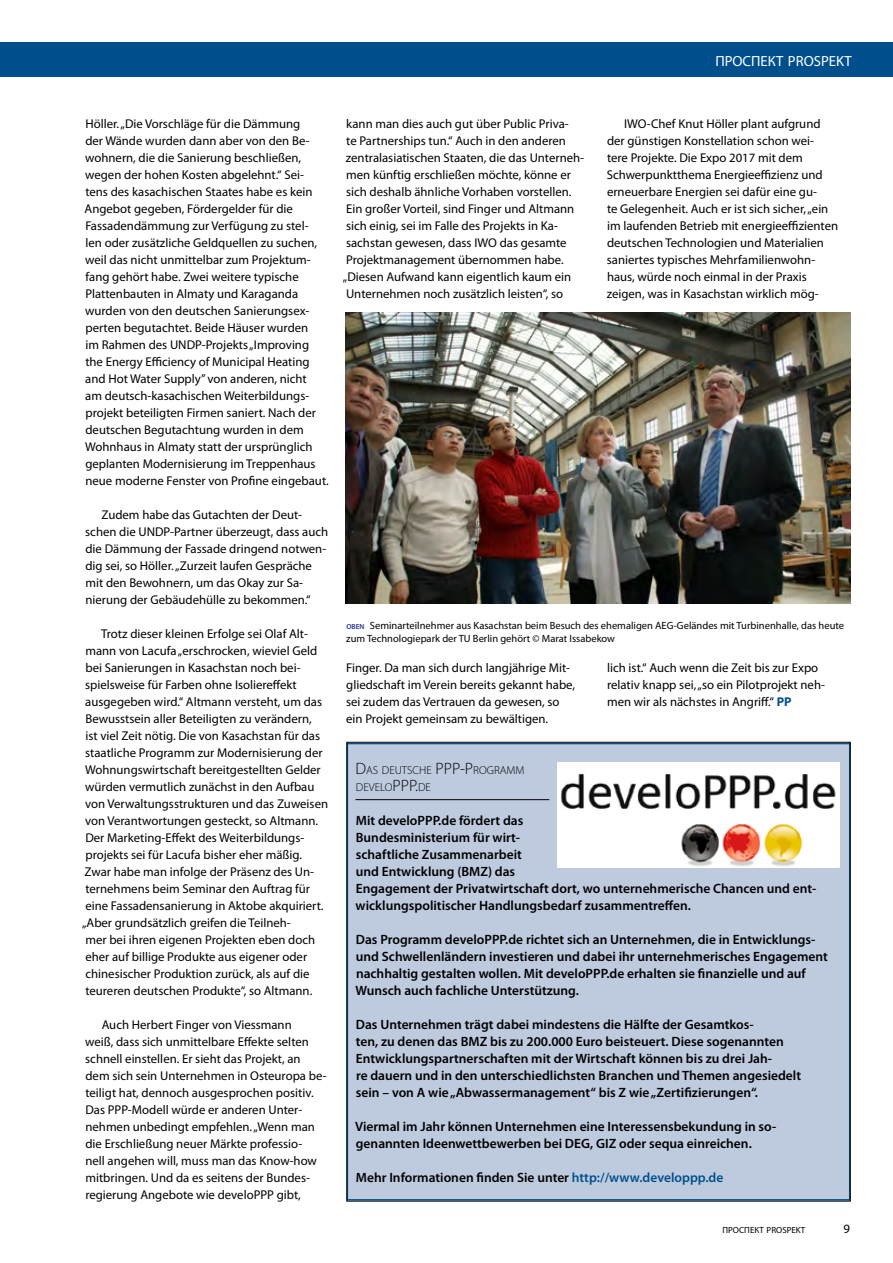
<style>
.page{position:relative;width:893px;height:1263px;background:#fff}
.page>*{position:absolute;margin:0;border:0;box-sizing:border-box;transform-origin:0 0}
.t1{font:14.7px "Myriad Pro";color:#fff}
.t2{font:600 13.5px/17px "Myriad Pro";color:#000}
.t3{font:12.75px/17px "Myriad Pro";color:#000}
.t4{font:12.75px "Myriad Pro";color:#000}
.t5{font:300 11.55px/17px "Myriad Pro";color:#000}
.t6{font:10.5px/13.5px "Myriad Pro";color:#000}
.t7{font:8.85px "Myriad Pro";color:#000}
.s1{font-weight:600;font-size:7.35px;color:#2e3092}
.s2{font-weight:700;color:#004f8d}
.s3{font-size:16.5px}
.s4{color:#004f8d}
</style>
<div class="page">
<div style="left:0;top:43px;width:893px;height:34px;background:#004f8d"></div>
<div style="left:347px;top:743px;width:503px;height:457px;background:#becbdf"></div>
<img style="left:346px;top:313px;width:504px;height:291px">
<img style="left:558px;top:763px;width:282px;height:104px">
<hr style="left:355px;top:799px;width:194px;height:1px;background:#000">
<p class="t1" style="left:715px;top:52px;width:138px">ПРОСПЕКТ PROSPEKT</p>
<p class="t3" style="left:85px;top:115px;width:246px">Höller. „Die Vorschläge für die Dämmung<br>der Wände wurden dann aber von den Be&shy;wohnern, die die Sanierung beschließen, wegen der hohen Kosten abgelehnt.“ Sei&shy;tens des kasachischen Staates habe es kein Angebot gegeben, Fördergelder für die Fassadendämmung zur Verfügung zu stel-<br>len oder zusätzliche Geldquellen zu suchen, weil das nicht unmittelbar zum Projektum&shy;fang gehört habe. Zwei weitere typische Plattenbauten in Almaty und Karaganda wurden von den deutschen Sanierungsex&shy;perten begutachtet. Beide Häuser wurden<br>im Rahmen des UNDP-Projekts „Improving the Energy Efficiency of Municipal Heating and Hot Water Supply” von anderen, nicht<br>am deutsch-kasachischen Weiterbildungs&shy;projekt beteiligten Firmen saniert. Nach der deutschen Begutachtung wurden in dem Wohnhaus in Almaty statt der ursprünglich geplanten Modernisierung im Treppenhaus neue moderne Fenster von Profine eingebaut.</p>
<p class="t3" style="left:85px;top:506px;width:244px;text-indent:16px">Zudem habe das Gutachten der Deut&shy;schen die UNDP-Partner überzeugt, dass auch die Dämmung der Fassade dringend notwen&shy;dig sei, so Höller. „Zurzeit laufen Gespräche mit den Bewohnern, um das Okay zur Sa&shy;nierung der Gebäudehülle zu bekommen.“</p>
<p class="t3" style="left:82px;top:625px;width:248px;text-indent:19px">Trotz dieser kleinen Erfolge sei Olaf Alt&shy;mann von Lacufa „erschrocken, wieviel Geld bei Sanierungen in Kasachstan noch bei&shy;spielsweise für Farben ohne Isoliereffekt ausgegeben wird.“ Altmann versteht, um das Bewusstsein aller Beteiligten zu verändern,<br>ist viel Zeit nötig. Die von Kasachstan für das staatliche Programm zur Modernisierung der Wohnungswirtschaft bereitgestellten Gelder würden vermutlich zunächst in den Aufbau von Verwaltungsstrukturen und das Zuweisen von Verantwortungen gesteckt, so Altmann.<br>Der Marketing-Effekt des Weiterbildungs&shy;projekts sei für Lacufa bisher eher mäßig.<br>Zwar habe man infolge der Präsenz des Un&shy;ternehmens beim Seminar den Auftrag für eine Fassadensanierung in Aktobe akquiriert. „Aber grundsätzlich greifen die Teilneh-<br>mer bei ihren eigenen Projekten eben doch eher auf billige Produkte aus eigener oder chinesischer Produktion zurück, als auf die teureren deutschen Produkte“, so Altmann.</p>
<p class="t3" style="left:85px;top:1016px;width:243px;text-indent:16px">Auch Herbert Finger von Viessmann<br>weiß, dass sich unmittelbare Effekte selten schnell einstellen. Er sieht das Projekt, an dem sich sein Unternehmen in Osteuropa be&shy;teiligt hat, dennoch ausgesprochen positiv.<br>Das PPP-Modell würde er anderen Unter&shy;nehmen unbedingt empfehlen. „Wenn man die Erschließung neuer Märkte professio-<br>nell angehen will, muss man das Know-how mitbringen. Und da es seitens der Bundes&shy;regierung Angebote wie develoPPP gibt,</p>
<p class="t3" style="left:343px;top:115px;width:243px">kann man dies auch gut über Public Priva-<br>te Partnerships tun.“ Auch in den anderen zentralasiatischen Staaten, die das Unterneh&shy;men künftig erschließen möchte, könne er sich deshalb ähnliche Vorhaben vorstellen.<br>Ein großer Vorteil, sind Finger und Altmann sich einig, sei im Falle des Projekts in Ka&shy;sachstan gewesen, dass IWO das gesamte Projektmanagement übernommen habe. „Diesen Aufwand kann eigentlich kaum ein Unternehmen noch zusätzlich leisten“, so</p>
<p class="t3" style="left:607px;top:115px;width:233px;text-indent:17px">IWO-Chef Knut Höller plant aufgrund der günstigen Konstellation schon wei-<br>tere Projekte. Die Expo 2017 mit dem Schwerpunktthema Energieeffizienz und erneuerbare Energien sei dafür eine gu-<br>te Gelegenheit. Auch er ist sich sicher, „ein im laufenden Betrieb mit energieeffizienten deutschen Technologien und Materialien saniertes typisches Mehrfamilienwohn&shy;haus, würde noch einmal in der Praxis zeigen, was in Kasachstan wirklich mög-</p>
<p class="t6" style="left:346px;top:618px;width:499px"><span class="s1">OBEN</span> Seminarteilnehmer aus Kasachstan beim Besuch des ehemaligen AEG-Geländes mit Turbinenhalle, das heute zum Technologiepark der TU Berlin gehört © Marat Issabekow</p>
<p class="t3" style="left:346px;top:659px;width:231px">Finger. Da man sich durch langjährige Mit&shy;gliedschaft im Verein bereits gekannt habe, sei zudem das Vertrauen da gewesen, so ein Projekt gemeinsam zu bewältigen.</p>
<p class="t3" style="left:607px;top:659px;width:219px">lich ist.“ Auch wenn die Zeit bis zur Expo relativ knapp sei, „so ein Pilotprojekt neh&shy;men wir als nächstes in Angriff.“ <span class="s2">PP</span></p>
<p class="t5" style="left:355px;top:762px;width:171px"><span class="s3">D</span>AS DEUTSCHE <span class="s3">PPP-P</span> ROGRAMM<br>DEVELO<span class="s3">PPP.</span>DE</p>
<p class="t2" style="left:356px;top:812px;width:462px">Mit develoPPP.de fördert das<br>Bundesministerium für wirt-<br>schaftliche Zusammenarbeit<br>und Entwicklung (BMZ) das<br>Engagement der Privatwirtschaft dort, wo unternehmerische Chancen und ent&shy;wicklungspolitischer Handlungsbedarf zusammentreffen.</p>
<p class="t2" style="left:355px;top:931px;width:474px">Das Programm develoPPP.de richtet sich an Unternehmen, die in Entwicklungs&shy;und Schwellenländern investieren und dabei ihr unternehmerisches Engagement nachhaltig gestalten wollen. Mit develoPPP.de erhalten sie finanzielle und auf Wunsch auch fachliche Unterstützung.</p>
<p class="t2" style="left:356px;top:1016px;width:447px">Das Unternehmen trägt dabei mindestens die Hälfte der Gesamtkos-<br>ten, zu denen das BMZ bis zu 200.000 Euro beisteuert. Diese sogenannten Entwicklungspartnerschaften mit der Wirtschaft können bis zu drei Jah-<br>re dauern und in den unterschiedlichsten Branchen und Themen angesiedelt sein – von A wie „Abwassermanagement“ bis Z wie „Zertifizierungen“.</p>
<p class="t2" style="left:355px;top:1118px;width:423px">Viermal im Jahr können Unternehmen eine Interessensbekundung in so&shy;genannten Ideenwettbewerben bei DEG, GIZ oder sequa einreichen.</p>
<p class="t2" style="left:356px;top:1169px;width:369px">Mehr Informationen finden Sie unter <span class="s4">http://www.developpp.de</span></p>
<p class="t7" style="left:723px;top:1225px;width:84px">ПРОСПЕКТ PROSPEKT</p>
<p class="t4" style="left:844px;top:1221px;width:8px">9</p>
</div>
